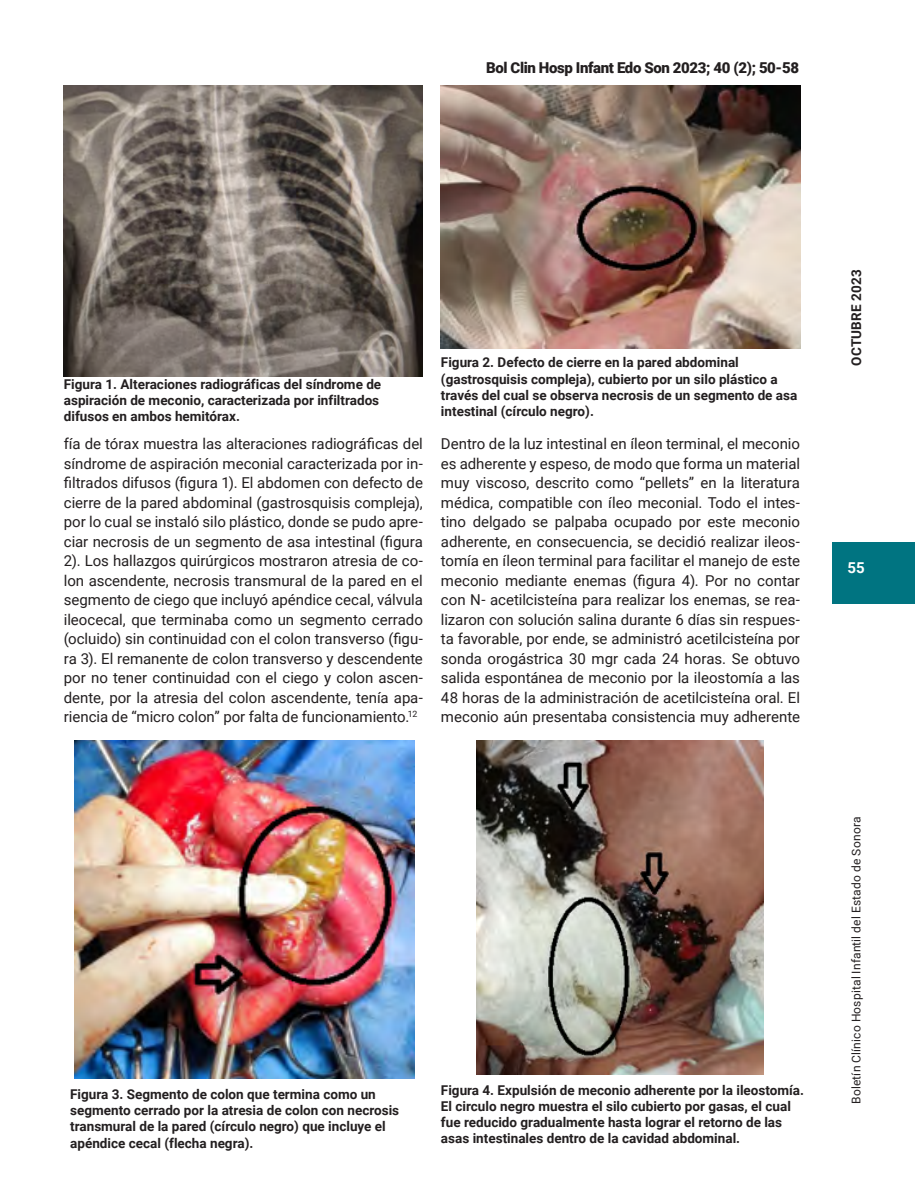
<style>
.page{position:relative;width:915px;height:1191px;background:#fff}
.page>*{position:absolute;margin:0;border:0;box-sizing:border-box;transform-origin:0 0}
.Body{font:15px/19.5px "Roboto";letter-spacing:-.005em;color:#231f20;text-align:justify}
.t1{font:900 15px "Roboto";letter-spacing:-.025em;color:#231f20}
.t2{font:700 15px "Roboto";color:#fff}
.pie_de_foto{font:700 13.5px/16.2px "Roboto";color:#231f20}
.t3{font:12px "Roboto";letter-spacing:.015em;color:#231f20}
</style>
<div class="page">
<div style="left:831px;top:542px;width:83px;height:62px;background:#007481"></div>
<img style="left:64px;top:85px;width:359px;height:291px">
<img style="left:441px;top:85px;width:358px;height:264px">
<img style="left:74px;top:740px;width:341px;height:338px">
<img style="left:476px;top:740px;width:287px;height:334px">
<p class="t1" style="left:486px;top:57px;width:314px">Bol Clin Hosp Infant Edo Son 2023; 40 (2); 50-58</p>
<p class="pie_de_foto" style="left:64px;top:375px;width:319px">Figura 1. Alteraciones radiográficas del síndrome de aspiración de meconio, caracterizada por infiltrados difusos en ambos hemitórax.</p>
<p class="pie_de_foto" style="left:441px;top:354px;width:358px">Figura 2. Defecto de cierre en la pared abdominal (gastrosquisis compleja), cubierto por un silo plástico a través del cual se observa necrosis de un segmento de asa intestinal (círculo negro).</p>
<p class="Body" style="left:64px;top:434px;width:360px">fía de tórax muestra las alteraciones radiográficas del síndrome de aspiración meconial caracterizada por in&shy;filtrados difusos (figura 1). El abdomen con defecto de cierre de la pared abdominal (gastrosquisis compleja), por lo cual se instaló silo plástico, donde se pudo apre&shy;ciar necrosis de un segmento de asa intestinal (figura 2). Los hallazgos quirúrgicos mostraron atresia de co&shy;lon ascendente, necrosis transmural de la pared en el segmento de ciego que incluyó apéndice cecal, válvula ileocecal, que terminaba como un segmento cerrado (ocluido) sin continuidad con el colon transverso (figu&shy;ra 3). El remanente de colon transverso y descendente por no tener continuidad con el ciego y colon ascen&shy;dente, por la atresia del colon ascendente, tenía apa&shy;riencia de “micro colon” por falta de funcionamiento.<sup>12</sup></p>
<p class="Body" style="left:441px;top:434px;width:360px">Dentro de la luz intestinal en íleon terminal, el meconio es adherente y espeso, de modo que forma un material muy viscoso, descrito como “pellets” en la literatura médica, compatible con íleo meconial. Todo el intes&shy;tino delgado se palpaba ocupado por este meconio adherente, en consecuencia, se decidió realizar ileos&shy;tomía en íleon terminal para facilitar el manejo de este meconio mediante enemas (figura 4). Por no contar con N- acetilcisteína para realizar los enemas, se rea&shy;lizaron con solución salina durante 6 días sin respues&shy;ta favorable, por ende, se administró acetilcisteína por sonda orogástrica 30 mgr cada 24 horas. Se obtuvo salida espontánea de meconio por la ileostomía a las 48 horas de la administración de acetilcisteína oral. El meconio aún presentaba consistencia muy adherente</p>
<p class="pie_de_foto" style="left:70px;top:1085px;width:330px">Figura 3. Segmento de colon que termina como un segmento cerrado por la atresia de colon con necrosis transmural de la pared (círculo negro) que incluye el apéndice cecal (flecha negra).</p>
<p class="pie_de_foto" style="left:441px;top:1081px;width:364px">Figura 4. Expulsión de meconio adherente por la ileostomía.<br>El circulo negro muestra el silo cubierto por gasas, el cual fue reducido gradualmente hasta lograr el retorno de las asas intestinales dentro de la cavidad abdominal.</p>
<p class="pie_de_foto" style="left:847px;top:366px;width:98px;rotate:-90deg">OCTUBRE 2023</p>
<p class="t2" style="left:847px;top:557px;width:19px">55</p>
<p class="t3" style="left:847px;top:1104px;width:289px;rotate:-90deg">Boletín Clínico Hospital Infantil del Estado de Sonora</p>
</div>
